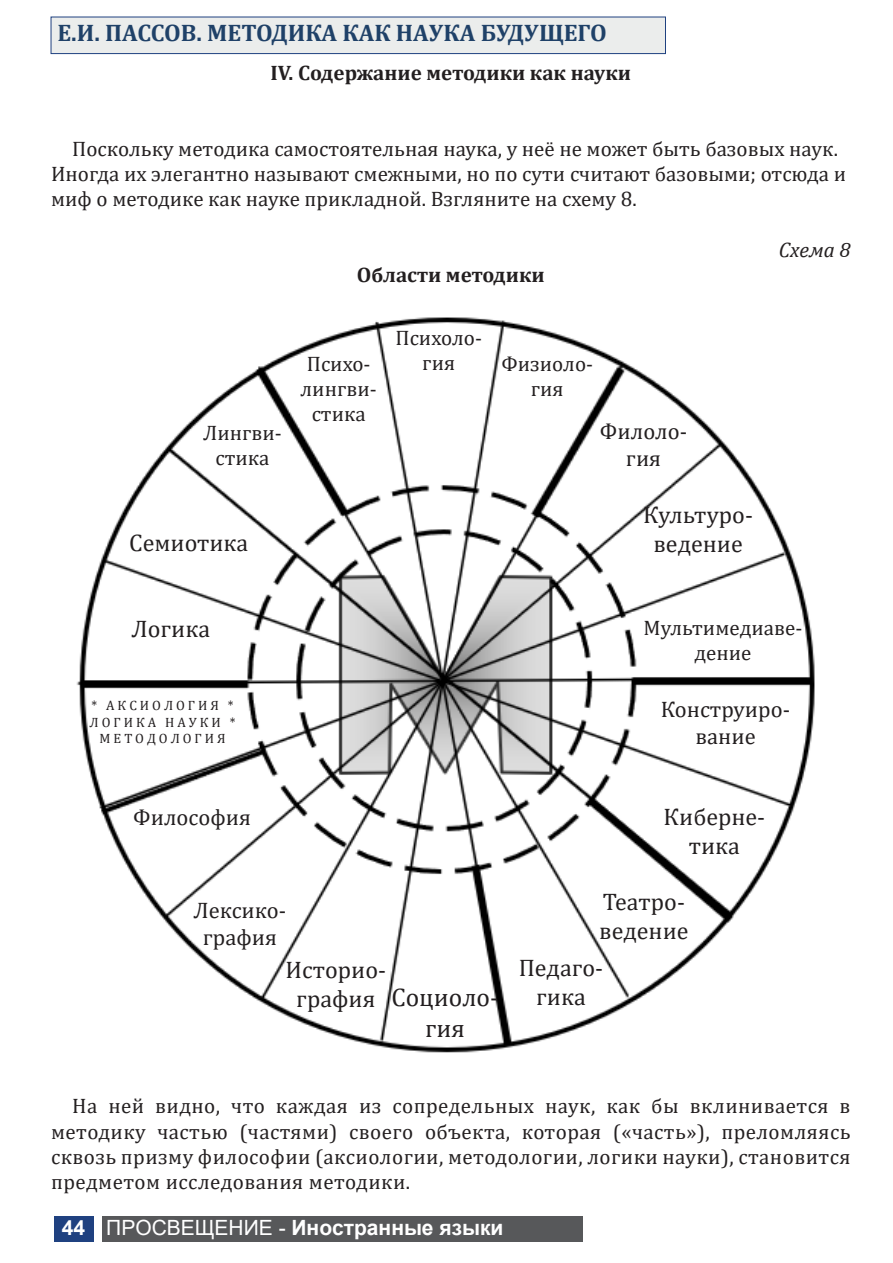
<style>
.page{position:relative;width:893px;height:1263px;background:#fff}
.page>*{position:absolute;margin:0;border:0;box-sizing:border-box;transform-origin:0 0}
.Стиль_абзаца_1{font:25.5px "Cambria";color:#231f20}
.Стиль_абзаца_1-2{font:24px/28.8px "Cambria";color:#231f20;text-align:center}
.t1{font:700 24px "Cambria";color:#1f4168}
.Стиль_абзаца_1-3{font:22.5px/27px "Cambria";color:#231f20;text-align:center}
.Стиль_абзаца_1-4{font:21px/25.2px "Cambria";color:#231f20;text-align:center}
.Стиль_абзаца_1-5{font:700 21px "Cambria";color:#231f20}
.t2{font:700 21px "Arial";color:#fff}
.Стиль_абзаца_1-6{font:italic 21px "Cambria";color:#231f20}
.Стиль_абзаца_1-7{font:13.5px "Cambria";color:#231f20}
.s1{font-weight:400}
</style>
<div class="page">
<div style="left:54px;top:1216px;width:39px;height:26px;background:#1f4180"></div>
<div style="left:102px;top:1216px;width:481px;height:26px;background:#57585a"></div>
<div style="left:51px;top:17px;width:615px;height:37px;background:#ebedec;border:1px solid #1f4180"></div>
<img style="left:76px;top:317px;width:739px;height:736px">
<p class="t1" style="left:57px;top:16px;width:551px">Е.И. ПАССОВ. МЕТОДИКА КАК НАУКА БУДУЩЕГО</p>
<p class="Стиль_абзаца_1-5" style="left:270px;top:58px;width:362px">IV. Содержание методики как науки</p>
<p class="Стиль_абзаца_1-4" style="left:51px;top:136px;width:797px;text-align:left;text-indent:21px">Поскольку методика самостоятельная наука, у неё не может быть базовых наук.<br>Иногда их элегантно называют смежными, но по сути считают базовыми; отсюда и миф о методике как науке прикладной. Взгляните на схему 8.</p>
<p class="Стиль_абзаца_1-6" style="left:779px;top:235px;width:73px">Схема 8</p>
<p class="Стиль_абзаца_1-5" style="left:357px;top:260px;width:189px">Области методики</p>
<p class="Стиль_абзаца_1-4" style="left:203px;top:420px;width:80px">Лингви&shy;стика</p>
<p class="Стиль_абзаца_1-4" style="left:307px;top:351px;width:65px">Психо-</p>
<p class="Стиль_абзаца_1-4" style="left:301px;top:376px;width:78px">лингви&shy;стика</p>
<p class="Стиль_абзаца_1-4" style="left:395px;top:325px;width:88px">Психоло&shy;гия</p>
<p class="Стиль_абзаца_1-2" style="left:129px;top:528px;width:121px">Семиотика</p>
<p class="Стиль_абзаца_1-4" style="left:501px;top:351px;width:93px">Физиоло&shy;гия</p>
<p class="Стиль_абзаца_1-3" style="left:600px;top:417px;width:89px">Филоло&shy;гия</p>
<p class="Стиль_абзаца_1-2" style="left:643px;top:501px;width:111px">Культуро-</p>
<p class="Стиль_абзаца_1-2" style="left:653px;top:529px;width:91px">ведение</p>
<p class="Стиль_абзаца_1-2" style="left:132px;top:614px;width:80px">Логика</p>
<p class="Стиль_абзаца_1-7" style="left:92px;top:698px;width:144px">* А К С И О Л О Г И Я *</p>
<p class="Стиль_абзаца_1-7" style="left:90px;top:714px;width:147px">Л О Г И К А Н А У К И *</p>
<p class="Стиль_абзаца_1-7" style="left:100px;top:730px;width:127px">М Е Т О Д О Л О Г И Я</p>
<p class="Стиль_абзаца_1-4" style="left:644px;top:615px;width:160px">Мультимедиаве&shy;дение</p>
<p class="Стиль_абзаца_1-3" style="left:661px;top:696px;width:131px">Конструиро-</p>
<p class="Стиль_абзаца_1-3" style="left:695px;top:723px;width:62px">вание</p>
<p class="Стиль_абзаца_1-3" style="left:133px;top:804px;width:119px">Философия</p>
<p class="Стиль_абзаца_1-3" style="left:193px;top:896px;width:94px">Лексико&shy;графия</p>
<p class="Стиль_абзаца_1-2" style="left:286px;top:956px;width:102px">Историо&shy;графия</p>
<p class="Стиль_абзаца_1-2" style="left:664px;top:802px;width:103px">Киберне&shy;тика</p>
<p class="Стиль_абзаца_1-2" style="left:603px;top:887px;width:84px">Театро-</p>
<p class="Стиль_абзаца_1-2" style="left:599px;top:916px;width:91px">ведение</p>
<p class="Стиль_абзаца_1-2" style="left:519px;top:953px;width:86px">Педаго-</p>
<p class="Стиль_абзаца_1" style="left:391px;top:983px;width:109px">Социоло-</p>
<p class="Стиль_абзаца_1-2" style="left:536px;top:982px;width:51px">гика</p>
<p class="Стиль_абзаца_1" style="left:425px;top:1013px;width:41px">гия</p>
<p class="Стиль_абзаца_1-4" style="left:51px;top:1093px;width:801px;text-align:justify;text-indent:21px">На ней видно, что каждая из сопредельных наук, как бы вклинивается в методику частью (частями) своего объекта, которая («часть»), преломляясь сквозь призму философии (аксиологии, методологии, логики науки), становится предметом исследования методики.</p>
<p class="t2" style="left:62px;top:1213px;width:443px">44 <span class="s1">ПРОСВЕЩЕНИЕ -</span> Иностранные языки</p>
</div>
